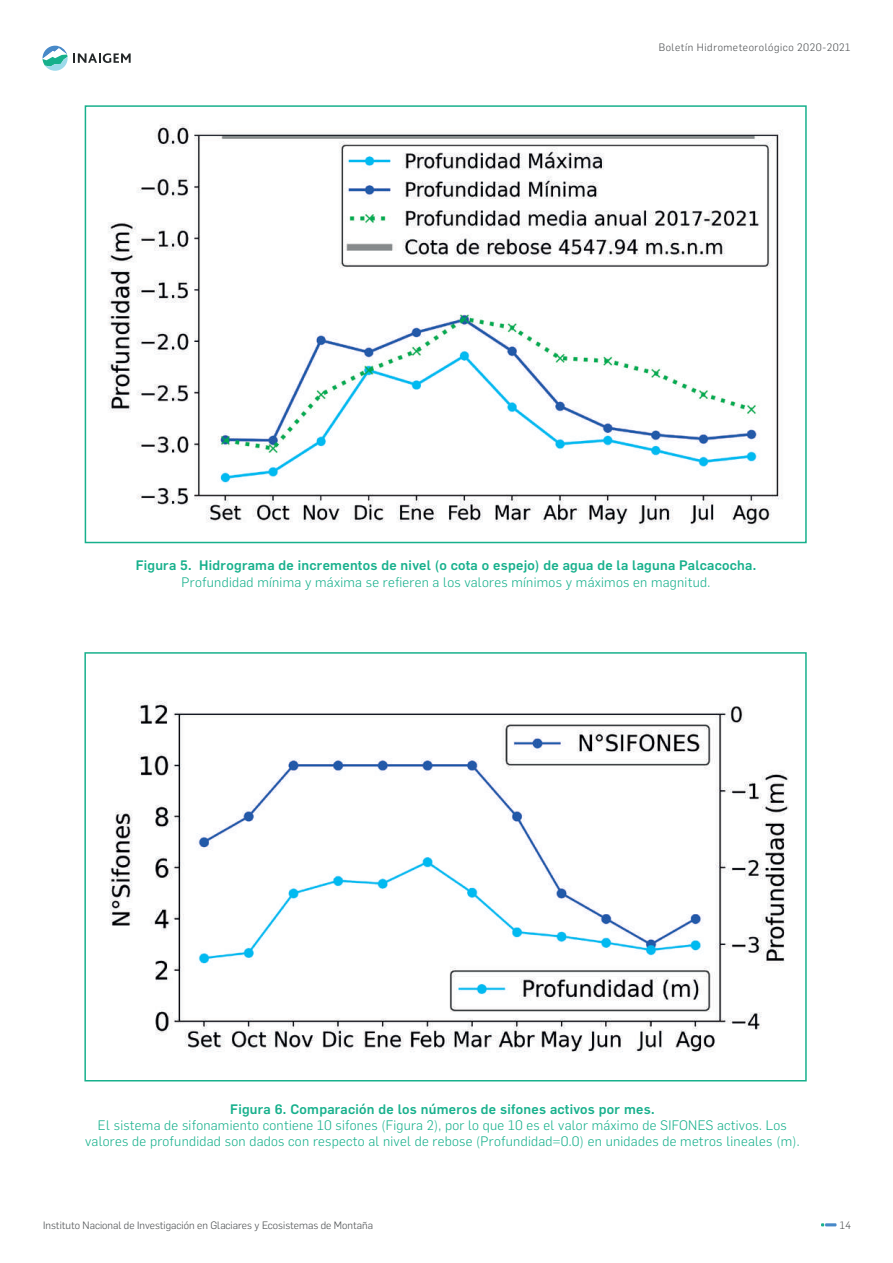
<style>
.page{position:relative;width:893px;height:1263px;background:#fff}
.page>*{position:absolute;margin:0;border:0;box-sizing:border-box;transform-origin:0 0}
.t1{font:300 13.5px/16.2px "Flama";letter-spacing:.02em;color:#17b08c;text-align:center}
.t2{font:500 13.5px "Flama";letter-spacing:.02em;color:#17b08c}
.t3{font:300 10.5px "Flama";color:#4b4e50}
.t4{font:300 10.5px "Flama";letter-spacing:.05em;color:#4b4e50}
</style>
<div class="page">
<img style="left:109px;top:701px;width:679px;height:352px">
<img style="left:108px;top:124px;width:674px;height:404px">
<svg style="left:43px;top:46px;width:88px;height:25px"></svg>
<svg style="left:821px;top:1223px;width:15px;height:3px"></svg>
<div style="left:85px;top:105px;width:722px;height:438px;border:2px solid #17b08c"></div>
<div style="left:84px;top:652px;width:723px;height:429px;border:2px solid #17b08c"></div>
<p class="t4" style="left:659px;top:40px;width:193px">Boletín Hidrometeorológico 2020-2021</p>
<p class="t2" style="left:136px;top:556px;width:622px">Figura 5. Hidrograma de incrementos de nivel (o cota o espejo) de agua de la laguna Palcacocha.</p>
<p class="t1" style="left:182px;top:573px;width:530px">Profundidad mínima y máxima se refieren a los valores mínimos y máximos en magnitud.</p>
<p class="t2" style="left:230px;top:1099px;width:426px">Figura 6. Comparación de los números de sifones activos por mes.</p>
<p class="t1" style="left:85px;top:1116px;width:716px">El sistema de sifonamiento contiene 10 sifones (Figura 2), por lo que 10 es el valor máximo de SIFONES activos. Los valores de profundidad son dados con respecto al nivel de rebose (Profundidad=0.0) en unidades de metros lineales (m).</p>
<p class="t3" style="left:43px;top:1218px;width:331px">Instituto Nacional de Investigación en Glaciares y Ecosistemas de Montaña</p>
<p class="t3" style="left:840px;top:1218px;width:13px">14</p>
</div>
